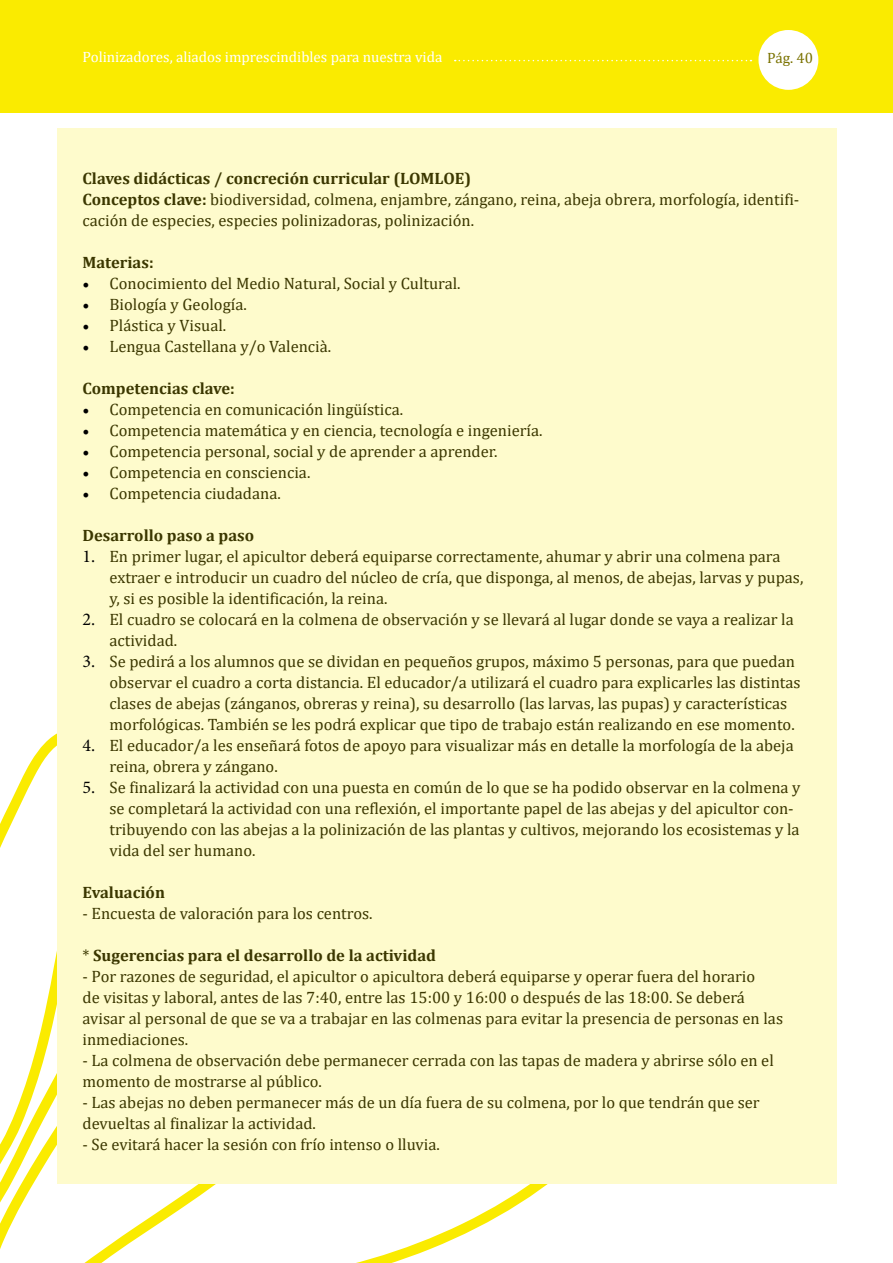
<style>
.page{position:relative;width:893px;height:1263px;background:#fff}
.page>*{position:absolute;margin:0;border:0;box-sizing:border-box;transform-origin:0 0}
.t1{font:16.5px/21px "Cambria";color:#3b3700}
.t2{font:700 16.5px "Cambria";color:#3b3700}
.t3{font:15px "Cambria";color:#fff}
.t4{font:15px "Cambria";color:#7a7200}
.s1{font-weight:700}
.s2{font-family:"Minion Pro";font-size:18px;color:#000}
.s3{font-weight:400}
</style>
<div class="page">
<div style="left:0;top:0;width:893px;height:112px;background:#faeb00"></div>
<div style="left:758px;top:30px;width:60px;height:60px;background:#fff;border-radius:50%"></div>
<svg style="left:455px;top:60px;width:296px;height:1px"></svg>
<svg style="left:0;top:733px;width:699px;height:530px"></svg>
<div style="left:57px;top:128px;width:779px;height:1055px;background:#fefbcc"></div>
<p class="t3" style="left:82px;top:48px;width:361px">Polinizadores, aliados imprescindibles para nuestra vida</p>
<p class="t4" style="left:767px;top:49px;width:47px">Pág. 40</p>
<p class="t1" style="left:82px;top:168px;width:718px"><span class="s1">Claves didácticas / concreción curricular (LOMLOE)<br>Conceptos clave:</span> biodiversidad, colmena, enjambre, zángano, reina, abeja obrera, morfología, identifi&shy;cación de especies, especies polinizadoras, polinización.</p>
<p class="t2" style="left:82px;top:251px;width:73px">Materias:</p>
<p class="t1" style="left:82px;top:273px;width:380px"><span class="s2">•</span> Conocimiento del Medio Natural, Social y Cultural.</p>
<p class="t1" style="left:82px;top:294px;width:166px"><span class="s2">•</span> Biología y Geología.</p>
<p class="t1" style="left:82px;top:315px;width:145px"><span class="s2">•</span> Plástica y Visual.</p>
<p class="t1" style="left:82px;top:336px;width:250px"><span class="s2">•</span> Lengua Castellana y/o Valencià.</p>
<p class="t2" style="left:83px;top:377px;width:154px">Competencias clave:</p>
<p class="t1" style="left:82px;top:399px;width:322px"><span class="s2">•</span> Competencia en comunicación lingüística.</p>
<p class="t1" style="left:82px;top:420px;width:462px"><span class="s2">•</span> Competencia matemática y en ciencia, tecnología e ingeniería.</p>
<p class="t1" style="left:82px;top:441px;width:416px"><span class="s2">•</span> Competencia personal, social y de aprender a aprender.</p>
<p class="t1" style="left:82px;top:462px;width:229px"><span class="s2">•</span> Competencia en consciencia.</p>
<p class="t1" style="left:82px;top:483px;width:200px"><span class="s2">•</span> Competencia ciudadana.</p>
<p class="t2" style="left:83px;top:524px;width:173px">Desarrollo paso a paso</p>
<p class="t1" style="left:110px;top:546px;width:695px;text-indent:-27px"><span class="s2">1.</span> En primer lugar, el apicultor deberá equiparse correctamente, ahumar y abrir una colmena para extraer e introducir un cuadro del núcleo de cría, que disponga, al menos, de abejas, larvas y pupas, y, si es posible la identificación, la reina.</p>
<p class="t1" style="left:110px;top:609px;width:686px;text-indent:-27px"><span class="s2">2.</span> El cuadro se colocará en la colmena de observación y se llevará al lugar donde se vaya a realizar la actividad.</p>
<p class="t1" style="left:110px;top:651px;width:693px;text-indent:-27px"><span class="s2">3.</span> Se pedirá a los alumnos que se dividan en pequeños grupos, máximo 5 personas, para que puedan observar el cuadro a corta distancia. El educador/a utilizará el cuadro para explicarles las distintas clases de abejas (zánganos, obreras y reina), su desarrollo (las larvas, las pupas) y características morfológicas. También se les podrá explicar que tipo de trabajo están realizando en ese momento.</p>
<p class="t1" style="left:110px;top:735px;width:686px;text-indent:-27px"><span class="s2">4.</span> El educador/a les enseñará fotos de apoyo para visualizar más en detalle la morfología de la abeja reina, obrera y zángano.</p>
<p class="t1" style="left:110px;top:777px;width:693px;text-indent:-27px"><span class="s2">5.</span> Se finalizará la actividad con una puesta en común de lo que se ha podido observar en la colmena y se completará la actividad con una reflexión, el importante papel de las abejas y del apicultor con&shy;tribuyendo con las abejas a la polinización de las plantas y cultivos, mejorando los ecosistemas y la vida del ser humano.</p>
<p class="t2" style="left:83px;top:881px;width:84px">Evaluación</p>
<p class="t1" style="left:83px;top:903px;width:292px">- Encuesta de valoración para los centros.</p>
<p class="t2" style="left:83px;top:944px;width:355px"><span class="s3">*</span> Sugerencias para el desarrollo de la actividad</p>
<p class="t1" style="left:83px;top:966px;width:702px">- Por razones de seguridad, el apicultor o apicultora deberá equiparse y operar fuera del horario<br>de visitas y laboral, antes de las 7:40, entre las 15:00 y 16:00 o después de las 18:00. Se deberá avisar al personal de que se va a trabajar en las colmenas para evitar la presencia de personas en las inmediaciones.</p>
<p class="t1" style="left:83px;top:1050px;width:693px">- La colmena de observación debe permanecer cerrada con las tapas de madera y abrirse sólo en el momento de mostrarse al público.</p>
<p class="t1" style="left:83px;top:1092px;width:679px">- Las abejas no deben permanecer más de un día fuera de su colmena, por lo que tendrán que ser devueltas al finalizar la actividad.</p>
<p class="t1" style="left:83px;top:1134px;width:359px">- Se evitará hacer la sesión con frío intenso o lluvia.</p>
</div>
